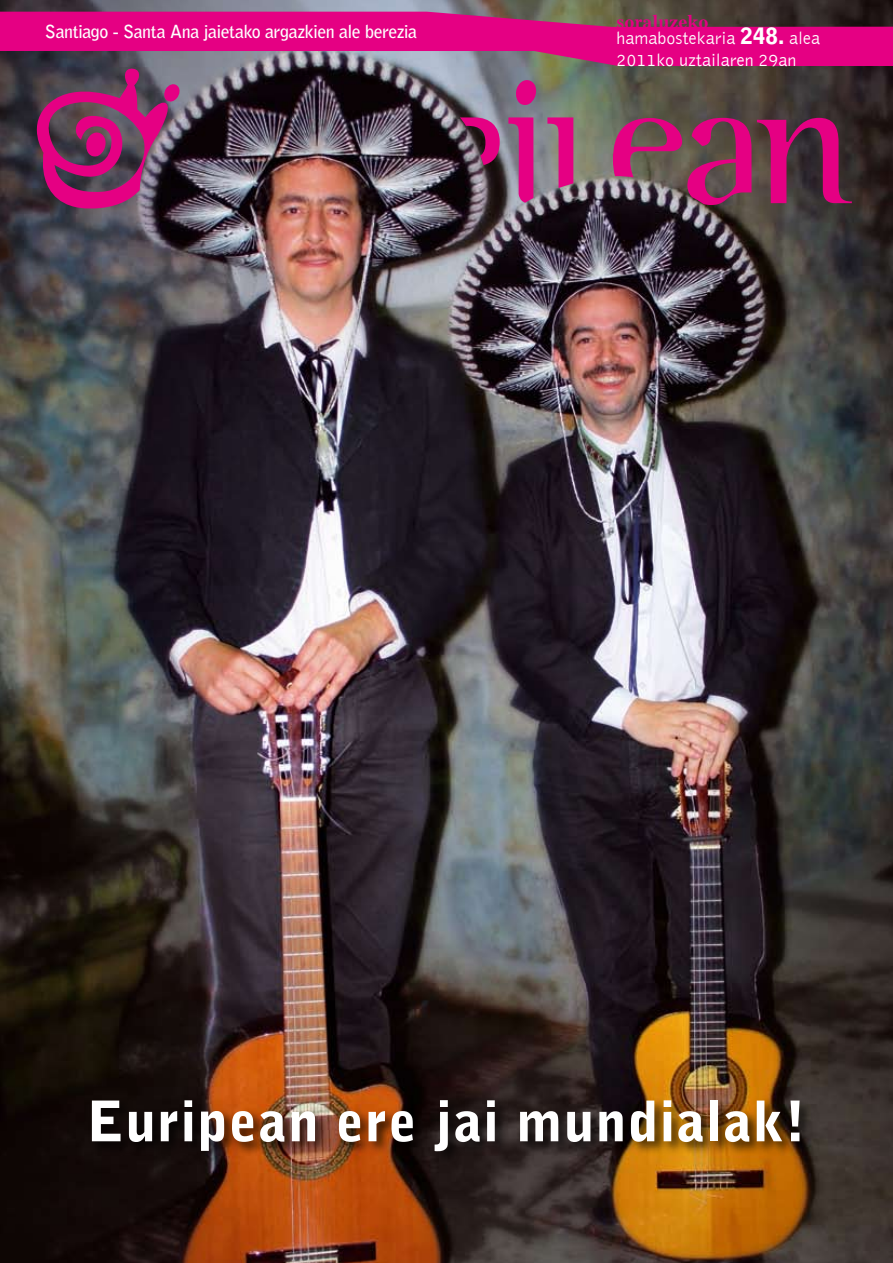
<style>
.page{position:relative;width:893px;height:1263px;background:#fff}
.page>*{position:absolute;margin:0;border:0;box-sizing:border-box;transform-origin:0 0}
.t1{font:900 55.5px "Bell Gothic";letter-spacing:.025em;color:#fff}
.t2{font:700 18px "Bell Gothic Std";letter-spacing:-.03em;color:#fff}
.t3{font:300 18px/21.6px "Bell Gothic";color:#fff}
.t4{font:700 18px "Excelsior";color:#e50083}
.s1{font-family:"Bell Gothic Std";font-weight:900;font-size:22.5px}
</style>
<div class="page">
<img style="left:0;top:0;width:893px;height:1263px">
<svg style="left:0;top:12px;width:893px;height:54px;background:#bf1d7a"></svg>
<div style="left:89px;top:1097px;width:804px;height:155px;background:#000;opacity:.75"></div>
<svg style="left:460px;top:117px;width:40px;height:48px;background:#92326b"></svg>
<svg style="left:508px;top:117px;width:25px;height:86px;background:#c03c8c"></svg>
<svg style="left:547px;top:117px;width:26px;height:71px;background:#bf3c86"></svg>
<svg style="left:613px;top:118px;width:138px;height:87px;background:#8d3d63"></svg>
<svg style="left:757px;top:118px;width:95px;height:85px;background:#7b2151"></svg>
<svg style="left:25px;top:67px;width:156px;height:149px;background:#79315f"></svg>
<svg style="left:515px;top:78px;width:22px;height:28px"></svg>
<p class="t2" style="left:45px;top:20px;width:374px">Santiago - Santa Ana jaietako argazkien ale berezia</p>
<p class="t4" style="left:617px;top:11px;width:93px">soraluzeko</p>
<p class="t3" style="left:617px;top:28px;width:205px">hamabostekaria <span class="s1">248.</span> alea<br>2011ko uztailaren 29an</p>
<h1 class="t1" style="left:87px;top:1089px;width:720px">Euripean ere jai mundialak!</h1>
</div>
